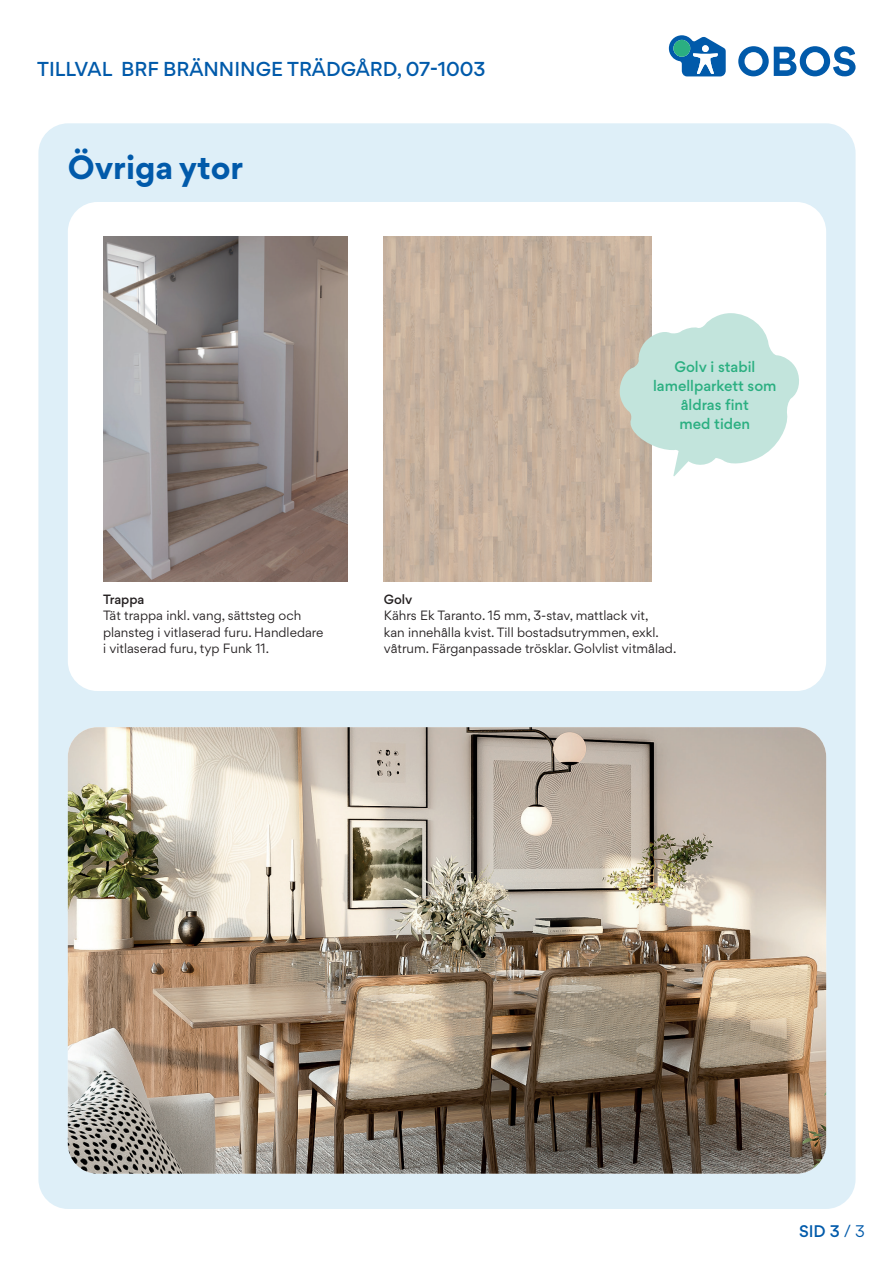
<style>
.page{position:relative;width:893px;height:1263px;background:#fff}
.page>*{position:absolute;margin:0;border:0;box-sizing:border-box;transform-origin:0 0}
.t1{font:700 30px "Gordita";color:#015aaa}
.t2{font:500 18px "Gordita";color:#015aaa}
.t3{font:500 15px "Gordita";color:#015aaa}
.t4{font:500 13.65px/18.9px "Gordita";color:#2baf81;text-align:center}
.t5{font:12px/16.5px "Gordita";color:#231f20}
.t6{font:500 12px "Gordita";color:#231f20}
.s1{font-weight:400}
</style>
<div class="page">
<div style="left:38px;top:123px;width:817px;height:1086px;background:#deeff8;border-radius:30px"></div>
<svg style="left:738px;top:46px;width:117px;height:30px"></svg>
<svg style="left:669px;top:35px;width:57px;height:41px"></svg>
<div style="left:702px;top:45px;width:7px;height:7px;background:#fff;border-radius:50%"></div>
<div style="left:673px;top:40px;width:17px;height:17px;background:#2baf81;border-radius:50%"></div>
<div style="left:68px;top:202px;width:758px;height:489px;background:#fff;border-radius:30px"></div>
<img style="left:68px;top:727px;width:758px;height:447px">
<img style="left:384px;top:236px;width:268px;height:345px">
<img style="left:103px;top:236px;width:245px;height:345px">
<svg style="left:619px;top:313px;width:180px;height:163px"></svg>
<h2 class="t2" style="left:37px;top:56px;width:450px">TILLVAL BRF BRÄNNINGE TRÄDGÅRD, 07-1003</h2>
<h1 class="t1" style="left:68px;top:143px;width:177px">Övriga ytor</h1>
<p class="t4" style="left:653px;top:358px;width:125px">Golv i stabil lamellparkett som åldras fint<br>med tiden</p>
<p class="t6" style="left:103px;top:590px;width:43px">Trappa</p>
<p class="t5" style="left:103px;top:607px;width:222px">Tät trappa inkl. vang, sättsteg och plansteg i vitlaserad furu. Handledare i vitlaserad furu, typ Funk 11.</p>
<p class="t6" style="left:384px;top:590px;width:30px">Golv</p>
<p class="t5" style="left:384px;top:607px;width:294px">Kährs Ek Taranto. 15 mm, 3-stav, mattlack vit,<br>kan innehålla kvist. Till bostadsutrymmen, exkl. våtrum. Färganpassade trösklar. Golvlist vitmålad.</p>
<p class="t3" style="left:799px;top:1220px;width:68px">SID 3 <span class="s1">/ 3</span></p>
</div>
